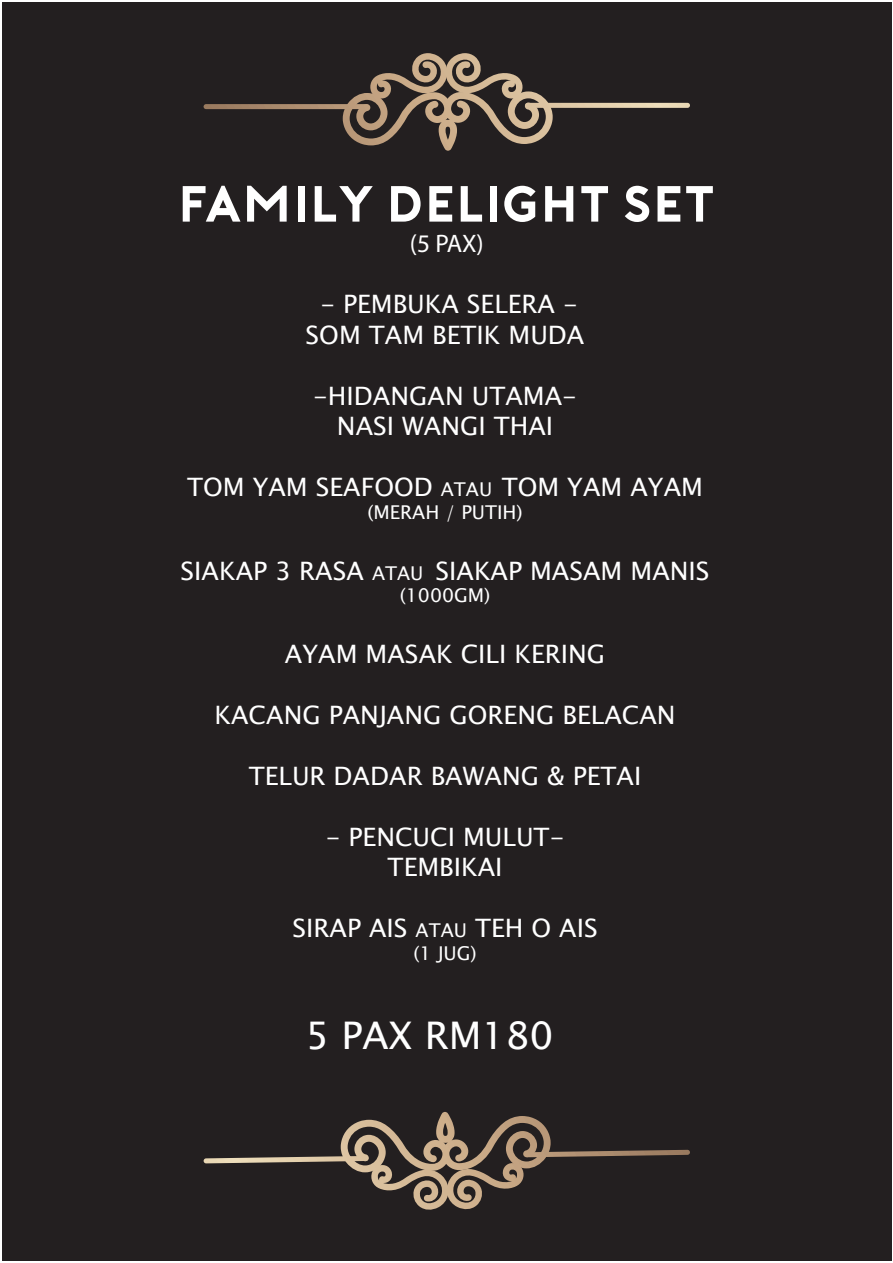
<style>
.page{position:relative;width:893px;height:1263px;background:#fff}
.page>*{position:absolute;margin:0;border:0;box-sizing:border-box;transform-origin:0 0}
.t1{font:50.7px "Porter Bold DEMO";color:#fff}
.t2{font:38.1px "Lucida Sans Unicode";color:#fff}
.t3{font:25.35px/30.5px "Lucida Sans Unicode";color:#fff;text-align:center}
.t4{font:25.35px "Myriad Pro";color:#fff}
.t5{font:19.05px "Lucida Sans Unicode";color:#fff}
.s1{font-size:19.05px}
</style>
<div class="page">
<div style="left:2px;top:2px;width:890px;height:1259px;background:#231f20"></div>
<svg style="left:343px;top:53px;width:203px;height:97px"></svg>
<svg style="left:525px;top:103px;width:165px;height:5px"></svg>
<svg style="left:204px;top:104px;width:164px;height:5px"></svg>
<svg style="left:204px;top:1112px;width:486px;height:98px"></svg>
<h1 class="t1" style="left:178px;top:177px;width:539px">FAMILY DELIGHT SET</h1>
<p class="t4" style="left:410px;top:228px;width:75px">(5 PAX)</p>
<p class="t3" style="left:306px;top:289px;width:280px">- PEMBUKA SELERA -<br>SOM TAM BETIK MUDA</p>
<p class="t3" style="left:313px;top:380px;width:265px">-HIDANGAN UTAMA-<br>NASI WANGI THAI</p>
<p class="t3" style="left:187px;top:472px;width:517px">TOM YAM SEAFOOD <span class="s1">ATAU</span> TOM YAM AYAM</p>
<p class="t5" style="left:367px;top:497px;width:157px">(MERAH / PUTIH)</p>
<p class="t3" style="left:181px;top:555px;width:530px">SIAKAP 3 RASA <span class="s1">ATAU</span> SIAKAP MASAM MANIS</p>
<p class="t5" style="left:400px;top:581px;width:92px">(1000GM)</p>
<p class="t3" style="left:285px;top:639px;width:322px">AYAM MASAK CILI KERING</p>
<p class="t3" style="left:215px;top:700px;width:463px">KACANG PANJANG GORENG BELACAN</p>
<p class="t3" style="left:249px;top:761px;width:394px">TELUR DADAR BAWANG &amp; PETAI</p>
<p class="t3" style="left:326px;top:822px;width:240px">- PENCUCI MULUT-<br>TEMBIKAI</p>
<p class="t3" style="left:292px;top:913px;width:307px">SIRAP AIS <span class="s1">ATAU</span> TEH O AIS</p>
<p class="t5" style="left:413px;top:938px;width:65px">(1 JUG)</p>
<h2 class="t2" style="left:305px;top:1005px;width:250px">5 PAX RM180</h2>
</div>
